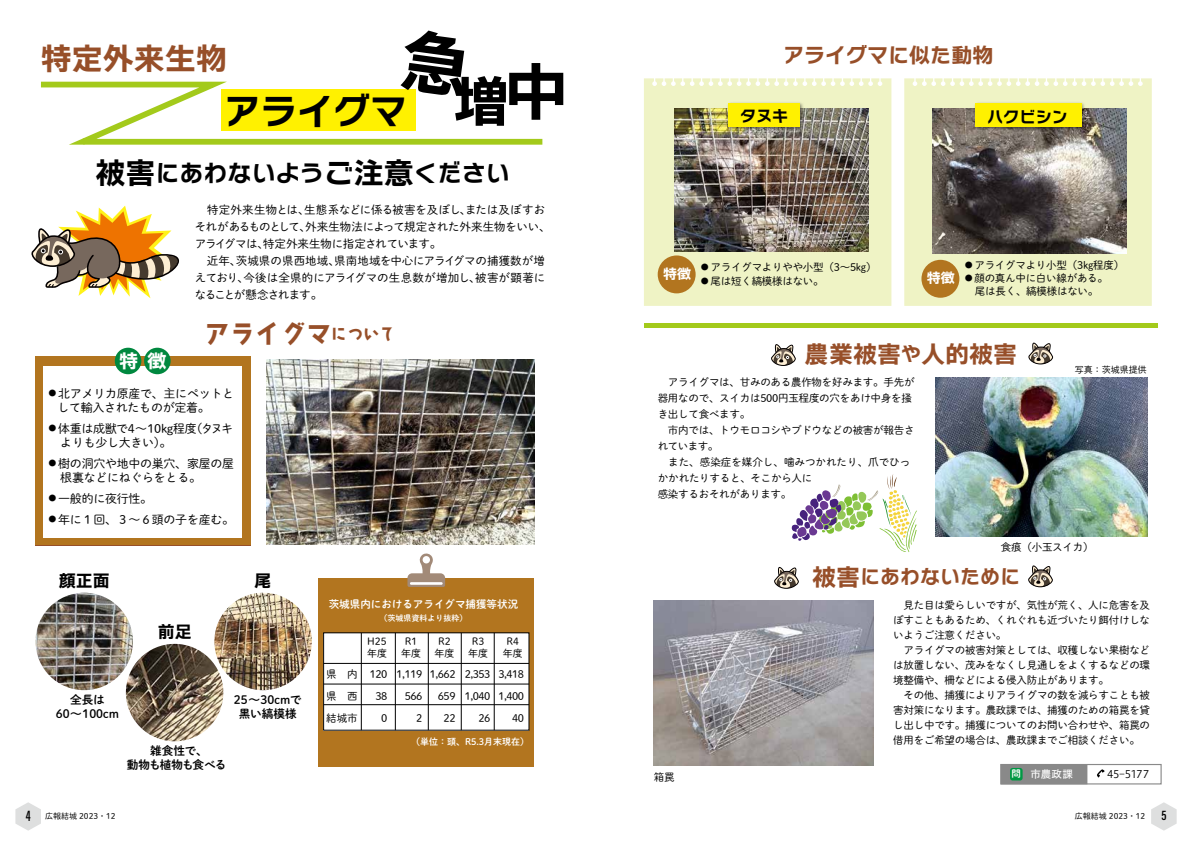
<style>
.page{position:relative;width:1191px;height:842px;background:#fff}
.page>*{position:absolute;margin:0;border:0;box-sizing:border-box;transform-origin:0 0}
.t1{font:36.6px "Nitalago Ruika 06";color:#000}
.t2{font:31px "Nitalago Ruika 06";color:#974f29}
.t3{font:25.2px "AB tombo bold";color:#974f29}
.t4{font:24px "Nitalago Ruika 06";color:#000}
.t5{font:24px "Nitalago Ruika 06";color:#974f29}
.t6{font:21px "Nitalago Ruika 06";color:#974f29}
.t7{font:20px "Nitalago Ruika 06";color:#974f29}
.t8{font:19.1px "Nitalago Ruika 06";color:#fff}
.t9{font:16.9px "Nitalago Ruika 06";color:#000}
.t10{font:16.2px "Nitalago Ruika 06";color:#000}
.t11{font:16px "Nitalago Ruika 06";color:#000}
.t12{font:14px "Nitalago Ruika 06";color:#fff}
.t13{font:12px/14px "Shuei M Go Std L";letter-spacing:-.025em;color:#000}
.t14{font:11.6px/14px "Shuei M Go Std B";letter-spacing:-.005em;color:#000;text-align:center}
.t15{font:11.6px/14px "Shuei M Go Std B";letter-spacing:-.025em;color:#000;text-align:center}
.t16{font:11.5px/17px "Shuei M Go Std L";letter-spacing:-.015em;color:#000}
.t17{font:10.5px/15px "Shuei M Go Std L";letter-spacing:-.025em;color:#000}
.t18{font:10.5px/22px "Shuei M Go Std L";letter-spacing:-.05em;color:#000}
.t19{font:10.5px "Shuei M Go Std B";color:#fff}
.t20{font:10.5px "Hiragino UD Sans Std W3";letter-spacing:-.035em;color:#000}
.t21{font:10.5px "Hiragino UD Sans Std W5";color:#fff}
.t22{font:10px "Shuei M Go Std L";color:#000}
.t23{font:9.5px "Shuei M Go Std B";color:#fff}
.t24{font:9px "Shuei M Go Std B";color:#fff}
.t25{font:9px "Shuei M Go Std L";color:#000}
.t26{font:8px "Shuei M Go Std L";color:#000}
.t27{font:8px "Shuei M Go Std B";color:#fff}
.s1{font-size:30px}
.s2{font-size:16.2px}
.s3{font-size:8px}
.s4{font-size:20px}
.s5{font-size:24px}
</style>
<div class="page">
<div style="left:644px;top:78px;width:247px;height:228px;background:#eff3c5"></div>
<div style="left:904px;top:78px;width:247px;height:228px;background:#eff3c5"></div>
<svg style="left:31px;top:206px;width:148px;height:92px"></svg>
<svg style="left:771px;top:344px;width:25px;height:22px"></svg>
<svg style="left:1028px;top:342px;width:26px;height:23px"></svg>
<svg style="left:774px;top:567px;width:25px;height:22px"></svg>
<svg style="left:1028px;top:565px;width:25px;height:23px"></svg>
<div style="left:657px;top:255px;width:38px;height:38px;background:#b2751f;border-radius:50%"></div>
<div style="left:318px;top:578px;width:216px;height:189px;background:#b2751f"></div>
<div style="left:35px;top:356px;width:215px;height:188px;background:#b2751f"></div>
<div style="left:43px;top:366px;width:199px;height:171px;background:#fff"></div>
<div style="left:1000px;top:764px;width:161px;height:20px;border:1px solid #898989"></div>
<svg style="left:1097px;top:769px;width:7px;height:9px"></svg>
<div style="left:1001px;top:764px;width:86px;height:20px;background:#898989"></div>
<img style="left:35px;top:593px;width:98px;height:97px;border-radius:49px">
<img style="left:126px;top:644px;width:97px;height:97px;border-radius:49px">
<img style="left:214px;top:593px;width:98px;height:97px;border-radius:49px">
<div style="left:115px;top:348px;width:26px;height:26px;background:#00883f;border-radius:50%"></div>
<div style="left:144px;top:348px;width:27px;height:26px;background:#00883f;border-radius:50%"></div>
<div style="left:921px;top:260px;width:38px;height:38px;background:#b2751f;border-radius:50%"></div>
<hr style="left:644px;top:323px;width:513px;height:4px;background:#a3ca1b">
<div style="left:1010px;top:768px;width:12px;height:12px;background:#094;border-radius:3px"></div>
<img style="left:653px;top:601px;width:220px;height:165px">
<img style="left:935px;top:377px;width:212px;height:160px">
<img style="left:266px;top:359px;width:268px;height:186px">
<img style="left:932px;top:108px;width:194px;height:146px">
<img style="left:674px;top:109px;width:194px;height:143px">
<svg style="left:791px;top:474px;width:126px;height:78px"></svg>
<img style="left:725px;top:101px;width:80px;height:32px">
<div style="left:728px;top:104px;width:71px;height:23px;background:#fff100"></div>
<svg style="left:407px;top:553px;width:38px;height:34px"></svg>
<div style="left:422px;top:556px;width:8px;height:7px;background:#fff;border-radius:50%"></div>
<hr style="left:410px;top:582px;width:33px;height:3px;background:#fff">
<img style="left:972px;top:101px;width:114px;height:32px">
<div style="left:975px;top:104px;width:106px;height:23px;background:#fff100"></div>
<svg style="left:41px;top:31px;width:522px;height:114px"></svg>
<div style="left:323px;top:633px;width:206px;height:97px;background:#fff"></div>
<div style="left:323px;top:632px;width:206px;height:99px;border:1px solid #000"></div>
<hr style="left:323px;top:663px;width:206px;height:1px;background:#000">
<hr style="left:323px;top:684px;width:206px;height:1px;background:#000">
<hr style="left:323px;top:704px;width:206px;height:1px;background:#000">
<hr style="left:361px;top:633px;width:1px;height:97px;background:#000">
<hr style="left:395px;top:633px;width:1px;height:97px;background:#000">
<hr style="left:428px;top:633px;width:1px;height:97px;background:#000">
<hr style="left:461px;top:633px;width:1px;height:97px;background:#000">
<hr style="left:494px;top:633px;width:1px;height:97px;background:#000">
<svg style="left:15px;top:802px;width:26px;height:29px"></svg>
<svg style="left:1151px;top:802px;width:25px;height:29px"></svg>
<h2 class="t2" style="left:41px;top:43px;width:187px">特定外来生物</h2>
<h1 class="t1" style="left:224px;top:92px;width:184px">アライグマ</h1>
<h3 class="t4" style="left:96px;top:160px;width:415px"><span class="s1">被害</span>にあわないよう<span class="s1">ご注意</span>ください</h3>
<p class="t16" style="left:195px;top:200px;width:357px">　特定外来生物とは、生態系などに係る被害を及ぼし、または及ぼすおそれがあるものとして、外来生物法によって規定された外来生物をいい、アライグマは、特定外来生物に指定されています。<br>　近年、茨城県の県西地域、県南地域を中心にアライグマの捕獲数が増えており、今後は全県的にアライグマの生息数が増加し、被害が顕著になることが懸念されます。</p>
<h3 class="t8" style="left:119px;top:351px;width:49px">特徴</h3>
<h3 class="t3" style="left:205px;top:320px;width:192px">アライグマ<span class="s2">について</span></h3>
<p class="t13" style="left:57px;top:386px;width:178px;text-indent:-9px"><sup>●</sup> 北アメリカ原産で、主にペットとして輸入されたものが定着。</p>
<p class="t13" style="left:60px;top:421px;width:174px;text-indent:-12px"><sup>●</sup> 体重は成獣で4～10ｋｇ程度（タヌキよりも少し大きい）。</p>
<p class="t13" style="left:49px;top:456px;width:187px"><sup>●</sup> 樹の洞穴や地中の巣穴、家屋の屋　根裏などにねぐらをとる。</p>
<p class="t13" style="left:49px;top:491px;width:105px"><sup>●</sup> 一般的に夜行性。</p>
<p class="t13" style="left:49px;top:512px;width:187px"><sup>●</sup> 年に１回、３～６頭の子を産む。</p>
<h3 class="t9" style="left:59px;top:572px;width:52px">顔正面</h3>
<h3 class="t9" style="left:158px;top:623px;width:35px">前足</h3>
<h3 class="t9" style="left:254px;top:572px;width:18px">尾</h3>
<p class="t14" style="left:56px;top:692px;width:65px">全長は<br>60～100ｃｍ</p>
<p class="t14" style="left:234px;top:692px;width:69px">25～30ｃｍで黒い縞模様</p>
<p class="t15" style="left:127px;top:744px;width:101px">雑食性で、<br>動物も植物も食べる</p>
<p class="t19" style="left:329px;top:596px;width:191px">茨城県内におけるアライグマ捕獲等状況</p>
<p class="t27" style="left:379px;top:612px;width:89px">（茨城県資料より抜粋）</p>
<p class="t17" style="left:326px;top:663px;width:33px;line-height:22px;text-align:justify">県　内県　西結城市</p>
<p class="t22" style="left:367px;top:634px;width:21px">H25</p>
<p class="t22" style="left:405px;top:634px;width:14px">R1</p>
<p class="t22" style="left:438px;top:634px;width:14px">R2</p>
<p class="t22" style="left:472px;top:634px;width:14px">R3</p>
<p class="t22" style="left:506px;top:634px;width:14px">R4</p>
<p class="t22" style="left:367px;top:646px;width:21px">年度</p>
<p class="t22" style="left:401px;top:646px;width:21px">年度</p>
<p class="t22" style="left:434px;top:646px;width:21px">年度</p>
<p class="t22" style="left:468px;top:646px;width:21px">年度</p>
<p class="t22" style="left:503px;top:646px;width:21px">年度</p>
<p class="t18" style="left:375px;top:663px;width:150px;text-indent:-6px">120 1,119 1,662 2,353 3,418<br>38</p>
<p class="t17" style="left:405px;top:688px;width:19px">566</p>
<p class="t18" style="left:438px;top:685px;width:88px">659 1,040 1,400</p>
<p class="t17" style="left:381px;top:710px;width:8px">0</p>
<p class="t17" style="left:416px;top:710px;width:8px">2</p>
<p class="t17" style="left:443px;top:710px;width:13px">22</p>
<p class="t17" style="left:478px;top:710px;width:13px">26</p>
<p class="t17" style="left:512px;top:710px;width:13px">40</p>
<p class="t24" style="left:411px;top:735px;width:120px">（単位：頭、R5.3月末現在）</p>
<h3 class="t6" style="left:783px;top:45px;width:211px">アライグマに似た動物</h3>
<h3 class="t11" style="left:740px;top:108px;width:49px">タヌキ</h3>
<h3 class="t10" style="left:987px;top:108px;width:83px">ハクビシン</h3>
<p class="t17" style="left:663px;top:260px;width:215px;line-height:14px;text-indent:38px"><span class="s3">●</span> アライグマよりやや小型（3～5㎏）<sup>特徴</sup> <span class="s3">●</span> 尾は短く縞模様はない。</p>
<p class="t17" style="left:964px;top:258px;width:161px"><span class="s3">●</span> アライグマより小型（3㎏程度）</p>
<h3 class="t12" style="left:926px;top:271px;width:29px">特徴</h3>
<p class="t17" style="left:964px;top:272px;width:145px;line-height:13px"><span class="s3">●</span> 顔の真ん中に白い線がある。　尾は長く、縞模様はない。</p>
<h3 class="t5" style="left:805px;top:342px;width:213px">農業被害<span class="s4">や</span>人的被害</h3>
<p class="t17" style="left:657px;top:374px;width:258px;line-height:16px">　アライグマは、甘みのある農作物を好みます。手先が器用なので、スイカは500円玉程度の穴をあけ中身を掻き出して食べます。<br>　市内では、トウモロコシやブドウなどの被害が報告されています。<br>　また、感染症を媒介し、噛みつかれたり、爪でひっかかれたりすると、そこから人に<br>感染するおそれがあります。</p>
<p class="t25" style="left:1075px;top:363px;width:73px">写真：茨城県提供</p>
<p class="t17" style="left:1001px;top:539px;width:94px">食痕（小玉スイカ）</p>
<h3 class="t7" style="left:812px;top:567px;width:210px"><span class="s5">被害</span>にあわないために</h3>
<p class="t17" style="left:653px;top:769px;width:23px">箱罠</p>
<p class="t17" style="left:893px;top:597px;width:258px">　見た目は愛らしいですが、気性が荒く、人に危害を及ぼすこともあるため、くれぐれも近づいたり餌付けしないようご注意ください。<br>　アライグマの被害対策としては、収穫しない果樹などは放置しない、茂みをなくし見通しをよくするなどの環境整備や、柵などによる侵入防止があります。<br>　その他、捕獲によりアライグマの数を減らすことも被害対策になります。農政課では、捕獲のための箱罠を貸し出し中です。捕獲についてのお問い合わせや、箱罠の借用をご希望の場合は、農政課までご相談ください。</p>
<p class="t23" style="left:1011px;top:767px;width:11px">問</p>
<p class="t21" style="left:1030px;top:766px;width:44px">市農政課</p>
<p class="t20" style="left:1107px;top:766px;width:44px">45-5177</p>
<p class="t26" style="left:45px;top:810px;width:72px">広報結城 2023・12</p>
<p class="t26" style="left:1075px;top:810px;width:72px">広報結城 2023・12</p>
</div>
